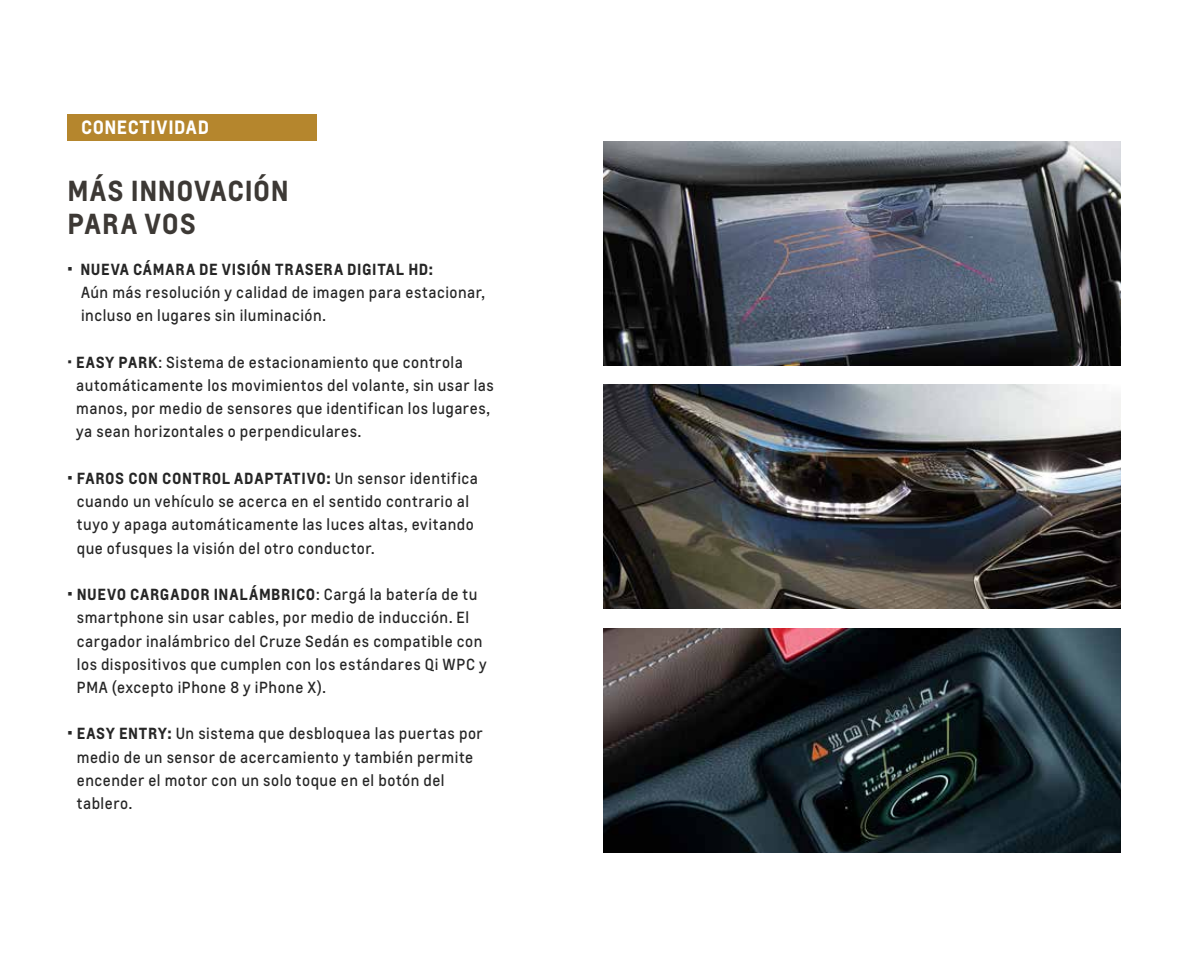
<style>
.page{position:relative;width:1188px;height:972px;background:#fff}
.page>*{position:absolute;margin:0;border:0;box-sizing:border-box;transform-origin:0 0}
.t1{font:700 27px/32.4px "Louis Global 2";letter-spacing:.025em;color:#3d3935}
.t2{font:700 18px "Louis Global 2";letter-spacing:.035em;color:#fff}
.t3{font:15px/23.2px "Louis Global 2";letter-spacing:.035em;color:#262626}
.t4{font:700 15px "Louis Global 2";letter-spacing:.04em;color:#262626}
.s1{font-weight:700}
</style>
<div class="page">
<div style="left:68px;top:114px;width:249px;height:27px;background:#b5862d"></div>
<img style="left:603px;top:385px;width:517px;height:224px">
<img style="left:603px;top:629px;width:517px;height:224px">
<img style="left:603px;top:142px;width:517px;height:224px">
<p class="t2" style="left:81px;top:114px;width:130px">CONECTIVIDAD</p>
<h1 class="t1" style="left:68px;top:174px;width:223px">MÁS INNOVACIÓN<br>PARA VOS</h1>
<p class="t4" style="left:68px;top:258px;width:367px">• NUEVA CÁMARA DE VISIÓN TRASERA DIGITAL HD:</p>
<p class="t3" style="left:81px;top:280px;width:405px">Aún más resolución y calidad de imagen para estacionar, incluso en lugares sin iluminación.</p>
<p class="t3" style="left:76px;top:350px;width:419px;text-indent:-9px">• <span class="s1">EASY PARK</span>: Sistema de estacionamiento que controla automáticamente los movimientos del volante, sin usar las manos, por medio de sensores que identifican los lugares, ya sean horizontales o perpendiculares.</p>
<p class="t3" style="left:77px;top:466px;width:403px;text-indent:-9px"><span class="s1">• FAROS CON CONTROL ADAPTATIVO:</span> Un sensor identifica cuando un vehículo se acerca en el sentido contrario al tuyo y apaga automáticamente las luces altas, evitando que ofusques la visión del otro conductor.</p>
<p class="t3" style="left:77px;top:583px;width:412px;text-indent:-9px"><span class="s1">• NUEVO CARGADOR INALÁMBRICO</span>: Cargá la batería de tu smartphone sin usar cables, por medio de inducción. El cargador inalámbrico del Cruze Sedán es compatible con los dispositivos que cumplen con los estándares Qi WPC y PMA (excepto iPhone 8 y iPhone X).</p>
<p class="t3" style="left:77px;top:722px;width:407px;text-indent:-9px"><span class="s1">• EASY ENTRY:</span> Un sistema que desbloquea las puertas por medio de un sensor de acercamiento y también permite encender el motor con un solo toque en el botón del tablero.</p>
</div>
